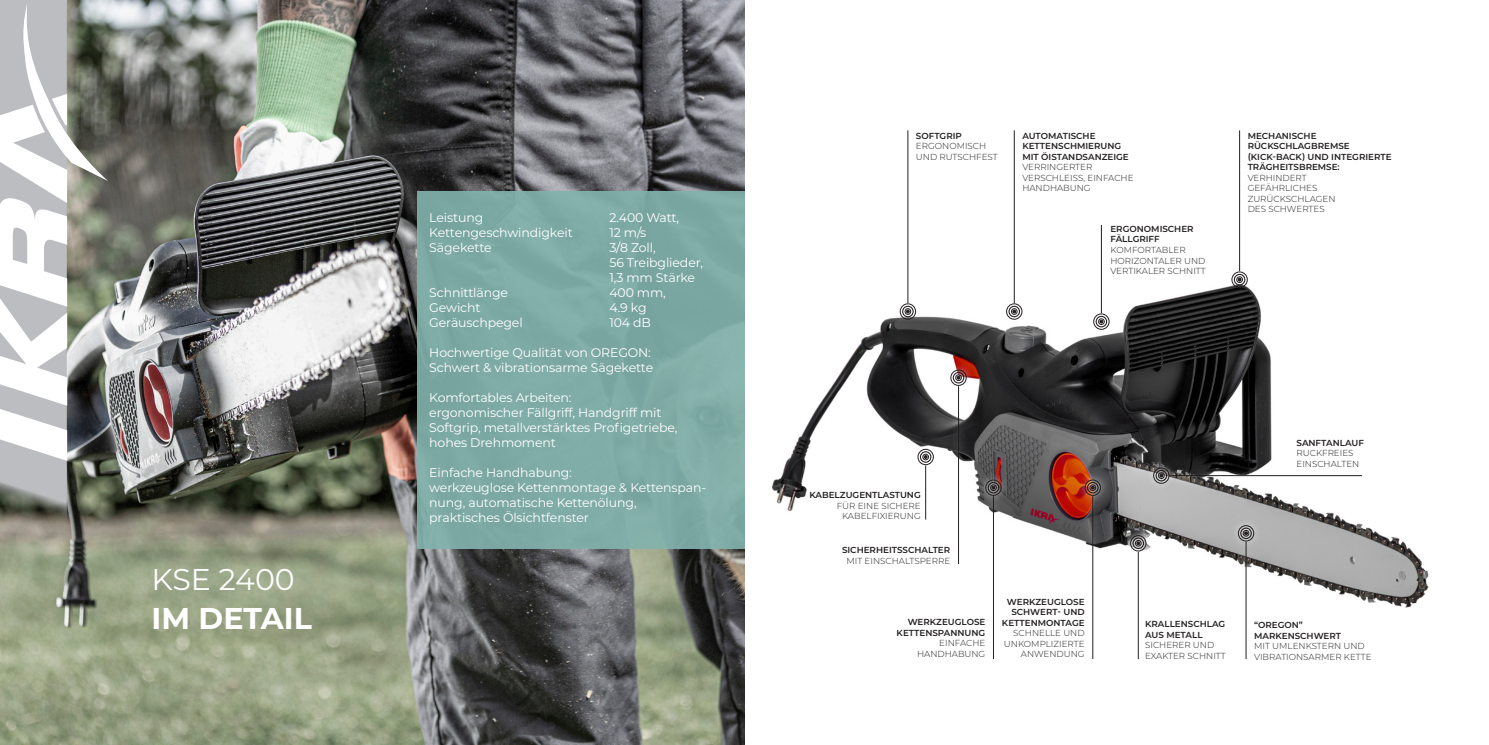
<style>
.page{position:relative;width:1489px;height:745px;background:#fff}
.page>*{position:absolute;margin:0;border:0;box-sizing:border-box;transform-origin:0 0}
.t1{font:700 30px "Montserrat";color:#fff}
.t2{font:30px "Montserrat";color:#fff}
.t3{font:12.5px/15px "Montserrat";letter-spacing:-.01em;color:#fff}
.t4{font:300 8.75px/10.5px "Montserrat";color:#231f20}
.t5{font:600 8.75px/10.5px "Montserrat";color:#231f20}
</style>
<div class="page">
<img style="left:771px;top:130px;width:658px;height:478px">
<img style="left:1px;top:0;width:743px;height:744px">
<svg style="left:0;top:0;width:108px;height:522px"></svg>
<hr style="left:1013px;top:130px;width:1px;height:173px;background:#231f20">
<div style="left:1006px;top:303px;width:16px;height:16px;border:1px solid #231f20;border-radius:50%"></div>
<div style="left:1008px;top:305px;width:11px;height:12px;border:1px solid #231f20;border-radius:50%"></div>
<svg style="left:1011px;top:308px;width:6px;height:6px"></svg>
<svg style="left:942px;top:361px;width:32px;height:209px"></svg>
<hr style="left:958px;top:386px;width:1px;height:177px;background:#231f20">
<div style="left:950px;top:369px;width:16px;height:16px;border:1px solid #231f20;border-radius:50%"></div>
<div style="left:952px;top:372px;width:12px;height:11px;border:1px solid #231f20;border-radius:50%"></div>
<svg style="left:955px;top:374px;width:6px;height:6px"></svg>
<svg style="left:1076px;top:471px;width:32px;height:189px"></svg>
<hr style="left:1092px;top:496px;width:1px;height:162px;background:#231f20">
<div style="left:1084px;top:479px;width:16px;height:16px;border:1px solid #231f20;border-radius:50%"></div>
<div style="left:1086px;top:481px;width:12px;height:12px;border:1px solid #231f20;border-radius:50%"></div>
<svg style="left:1089px;top:484px;width:6px;height:6px"></svg>
<svg style="left:1145px;top:459px;width:223px;height:32px"></svg>
<hr style="left:1169px;top:475px;width:192px;height:1px;background:#231f20">
<div style="left:1153px;top:467px;width:16px;height:16px;border:1px solid #231f20;border-radius:50%"></div>
<div style="left:1155px;top:469px;width:11px;height:12px;border:1px solid #231f20;border-radius:50%"></div>
<svg style="left:1158px;top:472px;width:6px;height:6px"></svg>
<div style="left:1122px;top:527px;width:31px;height:138px;background:#fff"></div>
<hr style="left:1137px;top:551px;width:1px;height:107px;background:#231f20">
<div style="left:1130px;top:535px;width:16px;height:16px;border:1px solid #231f20;border-radius:50%"></div>
<div style="left:1132px;top:537px;width:11px;height:11px;border:1px solid #231f20;border-radius:50%"></div>
<svg style="left:1135px;top:540px;width:6px;height:6px"></svg>
<hr style="left:1101px;top:225px;width:1px;height:88px;background:#231f20">
<div style="left:1093px;top:313px;width:16px;height:16px;border:1px solid #231f20;border-radius:50%"></div>
<div style="left:1095px;top:315px;width:12px;height:12px;border:1px solid #231f20;border-radius:50%"></div>
<svg style="left:1098px;top:318px;width:6px;height:6px"></svg>
<svg style="left:1230px;top:517px;width:31px;height:142px"></svg>
<hr style="left:1245px;top:541px;width:1px;height:117px;background:#231f20">
<div style="left:1237px;top:525px;width:16px;height:16px;border:1px solid #231f20;border-radius:50%"></div>
<div style="left:1240px;top:527px;width:11px;height:11px;border:1px solid #231f20;border-radius:50%"></div>
<div style="left:1242px;top:530px;width:7px;height:6px;border:1px solid #231f20;border-radius:50%"></div>
<hr style="left:907px;top:130px;width:1px;height:173px;background:#231f20">
<div style="left:899px;top:303px;width:16px;height:16px;border:1px solid #231f20;border-radius:50%"></div>
<div style="left:902px;top:305px;width:11px;height:12px;border:1px solid #231f20;border-radius:50%"></div>
<div style="left:904px;top:308px;width:7px;height:6px;border:1px solid #231f20;border-radius:50%"></div>
<svg style="left:906px;top:309px;width:3px;height:4px"></svg>
<hr style="left:1239px;top:130px;width:1px;height:141px;background:#231f20">
<div style="left:1231px;top:271px;width:16px;height:16px;border:1px solid #231f20;border-radius:50%"></div>
<div style="left:1233px;top:274px;width:12px;height:11px;border:1px solid #231f20;border-radius:50%"></div>
<svg style="left:1236px;top:276px;width:6px;height:6px"></svg>
<div style="left:416px;top:191px;width:328px;height:356px;background:#7eaba6"></div>
<svg style="left:977px;top:471px;width:32px;height:189px"></svg>
<hr style="left:993px;top:496px;width:1px;height:162px;background:#231f20">
<div style="left:985px;top:479px;width:16px;height:16px;border:1px solid #231f20;border-radius:50%"></div>
<div style="left:987px;top:481px;width:12px;height:12px;border:1px solid #231f20;border-radius:50%"></div>
<svg style="left:990px;top:484px;width:6px;height:6px"></svg>
<div style="left:909px;top:441px;width:32px;height:84px;background:#fff"></div>
<hr style="left:925px;top:465px;width:1px;height:54px;background:#231f20">
<div style="left:917px;top:448px;width:16px;height:17px;border:1px solid #231f20;border-radius:50%"></div>
<div style="left:919px;top:451px;width:12px;height:11px;border:1px solid #231f20;border-radius:50%"></div>
<div style="left:922px;top:453px;width:6px;height:7px;border:1px solid #231f20;border-radius:50%"></div>
<svg style="left:923px;top:455px;width:4px;height:3px"></svg>
<p class="t3" style="left:429px;top:209px;width:55px">Leistung</p>
<p class="t3" style="left:609px;top:209px;width:71px">2.400 Watt,</p>
<p class="t3" style="left:429px;top:224px;width:145px">Kettengeschwindigkeit</p>
<p class="t3" style="left:609px;top:224px;width:38px">12 m/s</p>
<p class="t3" style="left:429px;top:239px;width:64px">Sägekette</p>
<p class="t3" style="left:609px;top:239px;width:48px">3/8 Zoll,</p>
<p class="t3" style="left:609px;top:254px;width:95px">56 Treibglieder,</p>
<p class="t3" style="left:609px;top:269px;width:87px">1,3 mm Stärke</p>
<p class="t3" style="left:429px;top:284px;width:80px">Schnittlänge</p>
<p class="t3" style="left:609px;top:284px;width:58px">400 mm,</p>
<p class="t3" style="left:429px;top:299px;width:53px">Gewicht</p>
<p class="t3" style="left:609px;top:299px;width:39px">4.9 kg</p>
<p class="t3" style="left:429px;top:314px;width:95px">Geräuschpegel</p>
<p class="t3" style="left:609px;top:314px;width:43px">104 dB</p>
<p class="t3" style="left:429px;top:344px;width:225px">Hochwertige Qualität von OREGON:<br>Schwert &amp; vibrationsarme Sägekette</p>
<p class="t3" style="left:429px;top:389px;width:250px">Komfortables Arbeiten:<br>ergonomischer Fällgriff, Handgriff mit<br>Softgrip, metallverstärktes Profigetriebe, hohes Drehmoment</p>
<p class="t3" style="left:429px;top:464px;width:278px">Einfache Handhabung:<br>werkzeuglose Kettenmontage &amp; Kettenspan&shy;nung, automatische Kettenölung, praktisches Ölsichtfenster</p>
<p class="t5" style="left:915px;top:130px;width:47px">SOFTGRIP</p>
<p class="t4" style="left:915px;top:141px;width:83px">ERGONOMISCH<br>UND RUTSCHFEST</p>
<p class="t5" style="left:1022px;top:130px;width:75px">AUTOMATISCHE</p>
<p class="t5" style="left:1022px;top:140px;width:100px">KETTENSCHMIERUNG</p>
<p class="t5" style="left:1022px;top:151px;width:108px">MIT ÖISTANDSANZEIGE</p>
<p class="t4" style="left:1022px;top:162px;width:71px">VERRINGERTER</p>
<p class="t4" style="left:1022px;top:172px;width:113px">VERSCHLEISS, EINFACHE</p>
<p class="t4" style="left:1022px;top:183px;width:70px">HANDHABUNG</p>
<p class="t5" style="left:1110px;top:223px;width:85px">ERGONOMISCHER</p>
<p class="t5" style="left:1110px;top:233px;width:51px">FÄLLGRIFF</p>
<p class="t4" style="left:1110px;top:244px;width:77px">KOMFORTABLER</p>
<p class="t4" style="left:1110px;top:255px;width:96px">HORIZONTALER UND</p>
<p class="t4" style="left:1110px;top:265px;width:97px">VERTIKALER SCHNITT</p>
<p class="t5" style="left:809px;top:489px;width:113px">KABELZUGENTLASTUNG</p>
<p class="t4" style="left:836px;top:499px;width:85px">FÜR EINE SICHERE</p>
<p class="t4" style="left:842px;top:510px;width:80px">KABELFIXIERUNG</p>
<p class="t5" style="left:842px;top:544px;width:110px">SICHERHEITSSCHALTER</p>
<p class="t4" style="left:846px;top:554px;width:105px">MIT EINSCHALTSPERRE</p>
<p class="t2" style="left:151px;top:558px;width:145px">KSE 2400</p>
<p class="t1" style="left:151px;top:596px;width:162px">IM DETAIL</p>
<p class="t5" style="left:907px;top:616px;width:79px">WERKZEUGLOSE</p>
<p class="t5" style="left:896px;top:626px;width:90px">KETTENSPANNUNG</p>
<p class="t4" style="left:939px;top:637px;width:48px">EINFACHE</p>
<p class="t4" style="left:917px;top:647px;width:70px">HANDHABUNG</p>
<p class="t5" style="left:1006px;top:595px;width:79px">WERKZEUGLOSE</p>
<p class="t5" style="left:1001px;top:606px;width:84px;text-align:right">SCHWERT- UND<br>KETTENMONTAGE</p>
<p class="t4" style="left:1013px;top:627px;width:73px">SCHNELLE UND</p>
<p class="t4" style="left:1003px;top:637px;width:82px">UNKOMPLIZIERTE</p>
<p class="t4" style="left:1020px;top:648px;width:65px">ANWENDUNG</p>
<p class="t5" style="left:1144px;top:618px;width:82px">KRALLENSCHLAG</p>
<p class="t5" style="left:1144px;top:628px;width:59px">AUS METALL</p>
<p class="t4" style="left:1144px;top:639px;width:71px">SICHERER UND</p>
<p class="t4" style="left:1144px;top:649px;width:82px">EXAKTER SCHNITT</p>
<p class="t5" style="left:1247px;top:130px;width:70px">MECHANISCHE</p>
<p class="t5" style="left:1247px;top:140px;width:104px">RÜCKSCHLAGBREMSE</p>
<p class="t5" style="left:1247px;top:151px;width:145px">(KICK-BACK) UND INTEGRIERTE<br>TRÄGHEITSBREMSE:</p>
<p class="t4" style="left:1247px;top:172px;width:61px">VERHINDERT</p>
<p class="t4" style="left:1247px;top:183px;width:71px">GEFÄHRLICHES</p>
<p class="t4" style="left:1247px;top:193px;width:89px">ZURÜCKSCHLAGEN</p>
<p class="t4" style="left:1247px;top:204px;width:78px">DES SCHWERTES</p>
<p class="t5" style="left:1296px;top:437px;width:69px">SANFTANLAUF</p>
<p class="t4" style="left:1296px;top:447px;width:64px">RUCKFREIES<br>EINSCHALTEN</p>
<p class="t5" style="left:1253px;top:619px;width:88px">“OREGON”<br>MARKENSCHWERT</p>
<p class="t4" style="left:1253px;top:640px;width:112px">MIT UMLENKSTERN UND</p>
<p class="t4" style="left:1253px;top:650px;width:119px">VIBRATIONSARMER KETTE</p>
</div>
